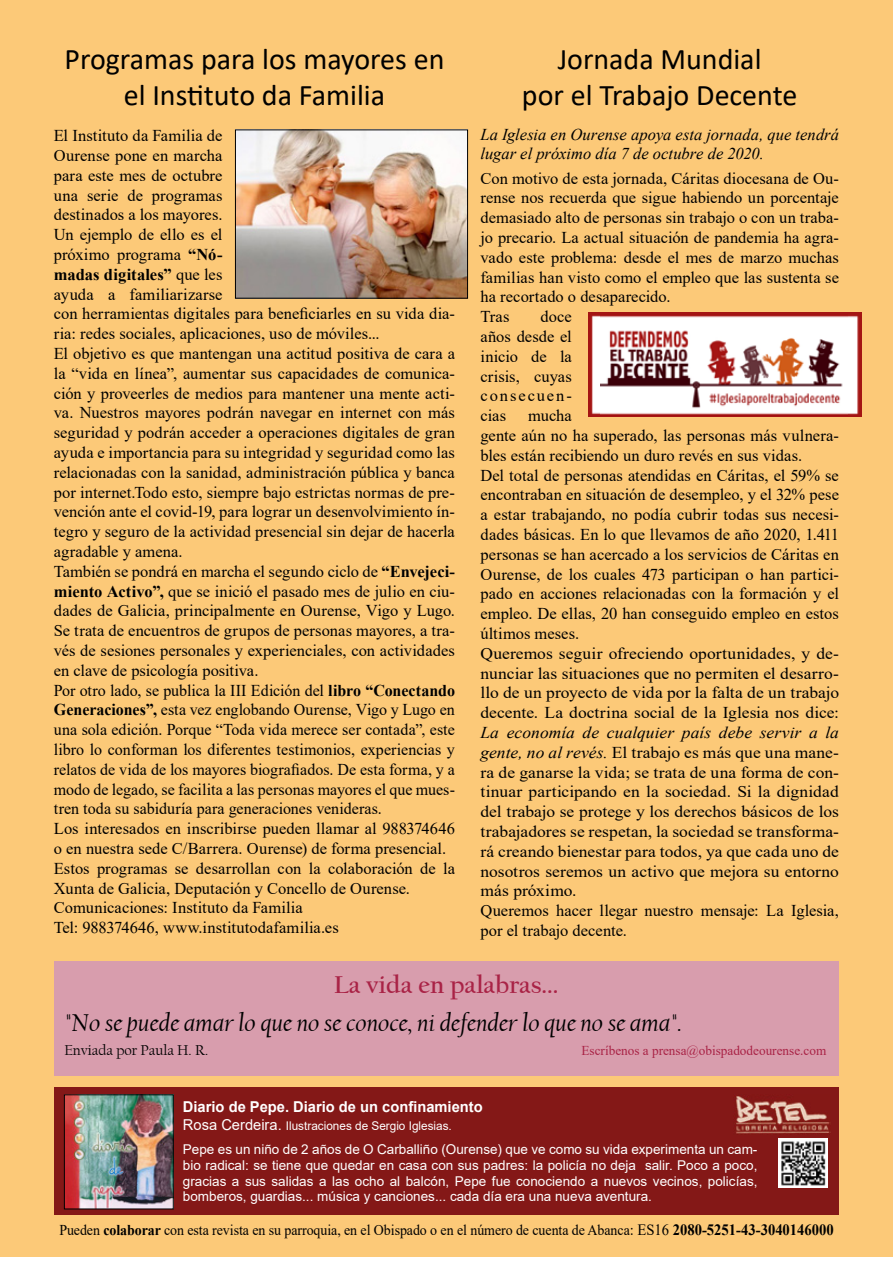
<style>
.page{position:relative;width:893px;height:1263px;background:#fff}
.page>*{position:absolute;margin:0;border:0;box-sizing:border-box;transform-origin:0 0}
.t1{font:30px/36px "Calibri";color:#000;text-align:center}
.t2{font:italic 25.5px "Californian FB";color:#000;scale:1.05 1}
.t3{font:700 25.5px "Californian FB";color:#a92346}
.t4{font:16.5px/19.8px "Times New Roman";color:#000;text-align:justify}
.t5{font:16.5px/19.8px "Times New Roman";color:#000;text-align:justify;scale:1.06 1}
.t6{font:italic 16.5px/19.8px "Times New Roman";color:#000}
.t7{font:15px "Times New Roman";letter-spacing:-.005em;color:#000;scale:.93 1}
.t8{font:700 15px "Arial";color:#fff}
.t9{font:15px "Californian FB";color:#000}
.t10{font:13.5px/15.8px "Arial";color:#fff;text-align:justify}
.t11{font:13.5px "Times New Roman";color:#a92346}
.t12{font:12px "Arial";color:#fff}
.s1{font-weight:700}
.s2{font-style:italic}
.s3{font-size:15px}
.s4{font-size:15.75px}
.s5{font-weight:700;font-size:15.75px}
</style>
<div class="page">
<div style="left:0;top:0;width:893px;height:1257px;background:#fcc978"></div>
<div style="left:54px;top:1087px;width:785px;height:128px;background:#841817"></div>
<div style="left:54px;top:962px;width:785px;height:114px;background:#d89dad"></div>
<img style="left:736px;top:1096px;width:95px;height:38px">
<img style="left:779px;top:1138px;width:49px;height:49px">
<img style="left:237px;top:132px;width:229px;height:164px">
<div style="left:235px;top:130px;width:233px;height:168px;border:1px solid #000"></div>
<img style="left:66px;top:1096px;width:105px;height:111px">
<div style="left:64px;top:1094px;width:109px;height:115px;border:1px solid #000"></div>
<img style="left:588px;top:312px;width:273px;height:104px">
<img style="left:848px;top:314px;width:14px;height:102px">
<p class="t1" style="left:65px;top:40px;width:381px">Programas para los mayores en el Instituto da Familia</p>
<p class="t4" style="left:54px;top:125px;width:170px">El Instituto da Familia de Ourense pone en marcha para este mes de octubre una serie de programas destinados a los mayores.</p>
<p class="t4" style="left:54px;top:224px;width:403px;text-align:left">Un ejemplo de ello es el<br>próximo programa <span class="s1">“Nó-<br>madas digitales”</span> que les<br>ayuda a familiarizarse<br>con herramientas digitales para beneficiarles en su vida dia&shy;ria: redes sociales, aplicaciones, uso de móviles...</p>
<p class="t4" style="left:54px;top:343px;width:403px">El objetivo es que mantengan una actitud positiva de cara a la “vida en línea”, aumentar sus capacidades de comunica&shy;ción y proveerles de medios para mantener una mente acti&shy;va. Nuestros mayores podrán navegar en internet con más seguridad y podrán acceder a operaciones digitales de gran ayuda e importancia para su integridad y seguridad como las relacionadas con la sanidad, administración pública y banca por internet.Todo esto, siempre bajo estrictas normas de pre&shy;vención ante el covid-19, para lograr un desenvolvimiento ín&shy;tegro y seguro de la actividad presencial sin dejar de hacerla agradable y amena.</p>
<p class="t4" style="left:54px;top:561px;width:403px">También se pondrá en marcha el segundo ciclo de <span class="s1">“Envejeci&shy;miento Activo”,</span> que se inició el pasado mes de julio en ciu&shy;dades de Galicia, principalmente en Ourense, Vigo y Lugo.<br>Se trata de encuentros de grupos de personas mayores, a tra&shy;vés de sesiones personales y experienciales, con actividades en clave de psicología positiva.</p>
<p class="t4" style="left:54px;top:680px;width:403px">Por otro lado, se publica la III Edición del <span class="s1">libro “Conectando Generaciones”,</span> esta vez englobando Ourense, Vigo y Lugo en una sola edición. Porque “Toda vida merece ser contada”, este libro lo conforman los diferentes testimonios, experiencias y relatos de vida de los mayores biografiados. De esta forma, y a modo de legado, se facilita a las personas mayores el que mues&shy;tren toda su sabiduría para generaciones venideras.</p>
<p class="t4" style="left:54px;top:818px;width:403px">Los interesados en inscribirse pueden llamar al 988374646 o en nuestra sede C/Barrera. Ourense) de forma presencial.</p>
<p class="t4" style="left:54px;top:858px;width:403px">Estos programas se desarrollan con la colaboración de la<br>Xunta de Galicia, Deputación y Concello de Ourense.</p>
<p class="t4" style="left:54px;top:897px;width:250px">Comunicaciones: Instituto da Familia</p>
<p class="t4" style="left:54px;top:917px;width:286px">Tel: 988374646, www.institutodafamilia.es</p>
<p class="t1" style="left:558px;top:40px;width:205px">Jornada Mundial</p>
<p class="t1" style="left:522px;top:76px;width:277px">por el Trabajo Decente</p>
<p class="t6" style="left:480px;top:124px;width:360px">La Iglesia en Ourense apoya esta jornada, que tendrá lugar el próximo día 7 de octubre de 2020.</p>
<p class="t4" style="left:480px;top:168px;width:360px">Con motivo de esta jornada, Cáritas diocesana de Ou&shy;rense nos recuerda que sigue habiendo un porcentaje demasiado alto de personas sin trabajo o con un traba&shy;jo precario. La actual situación de pandemia ha agra&shy;vado este problema: desde el mes de marzo muchas familias han visto como el empleo que las sustenta se ha recortado o desaparecido.</p>
<p class="t4" style="left:480px;top:306px;width:30px">Tras</p>
<p class="t4" style="left:480px;top:306px;width:93px;text-indent:60px">doce años desde el inicio de la crisis, cuyas consecuen&shy;cias</p>
<p class="t4" style="left:480px;top:405px;width:360px;text-align:left;text-indent:48px">mucha<br>gente aún no ha superado, las personas más vulnera&shy;bles están recibiendo un duro revés en sus vidas.</p>
<p class="t4" style="left:480px;top:465px;width:360px">Del total de personas atendidas en Cáritas, el 59% se encontraban en situación de desempleo, y el 32% pese a estar trabajando, no podía cubrir todas sus necesi&shy;dades básicas. En lo que llevamos de año 2020, 1.411 personas se han acercado a los servicios de Cáritas en Ourense, de los cuales 473 participan o han partici&shy;pado en acciones relacionadas con la formación y el empleo. De ellas, 20 han conseguido empleo en estos últimos meses.</p>
<p class="t5" style="left:480px;top:643px;width:340px">Queremos seguir ofreciendo oportunidades, y de&shy;nunciar las situaciones que no permiten el desarro&shy;llo de un proyecto de vida por la falta de un trabajo decente. La doctrina social de la Iglesia nos dice:<br><span class="s2">La economía de cualquier país debe servir a la gente, no al revés.</span> El trabajo es más que una mane&shy;ra de ganarse la vida; se trata de una forma de con&shy;tinuar participando en la sociedad. Si la dignidad del trabajo se protege y los derechos básicos de los trabajadores se respetan, la sociedad se transforma&shy;rá creando bienestar para todos, ya que cada uno de nosotros seremos un activo que mejora su entorno más próximo.</p>
<p class="t4" style="left:480px;top:900px;width:360px">Queremos hacer llegar nuestro mensaje: La Iglesia, por el trabajo decente.</p>
<p class="t3" style="left:334px;top:970px;width:226px">La vida en palabras...</p>
<p class="t2" style="left:64px;top:1008px;width:590px">"No se puede amar lo que no se conoce, ni defender lo que no se ama".</p>
<p class="t9" style="left:64px;top:1042px;width:146px">Enviada por Paula H. R.</p>
<p class="t11" style="left:581px;top:1041px;width:246px">Escríbenos a prensa@obispadodeourense.com</p>
<p class="t8" style="left:183px;top:1096px;width:301px">Diario de Pepe. Diario de un confinamiento</p>
<p class="t12" style="left:183px;top:1117px;width:270px"><span class="s3">Rosa Cerdeira.</span> Ilustraciones de Sergio Iglesias.</p>
<p class="t10" style="left:183px;top:1141px;width:576px">Pepe es un niño de 2 años de O Carballiño (Ourense) que ve como su vida experimenta un cam&shy;bio radical: se tiene que quedar en casa con sus padres: la policía no deja salir. Poco a poco, gracias a sus salidas a las ocho al balcón, Pepe fue conociendo a nuevos vecinos, policías, bomberos, guardias... música y canciones... cada día era una nueva aventura.</p>
<p class="t7" style="left:59px;top:1219px;width:834px">Pueden <span class="s1">colaborar</span> con esta revista en su parroquia, en el Obispado o en el número de cuenta de Abanca<span class="s4">: ES16</span> <span class="s5">2080-5251-43-3040146000</span></p>
</div>
